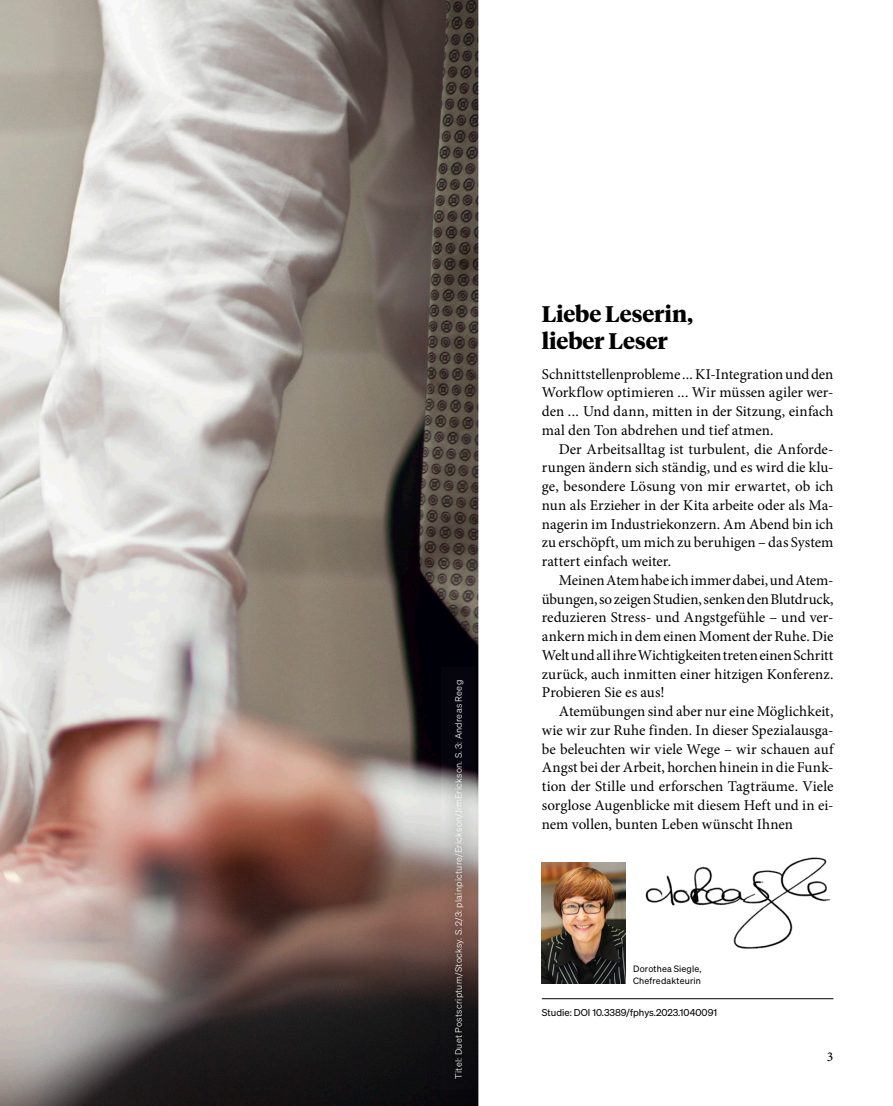
<style>
.page{position:relative;width:893px;height:1106px;background:#fff}
.page>*{position:absolute;margin:0;border:0;box-sizing:border-box;transform-origin:0 0}
.t1{font:700 22.5px/27px "Tiempos Headline";color:#000}
.t2{font:15px/18.8px "Minion Pro";color:#000;text-align:justify}
.t3{font:500 13.5px "Minion Pro";color:#000}
.t4{font:9.75px "Sohne Buch";color:#000}
.t5{font:9px "Sohne Leicht";letter-spacing:.03em;color:#fff}
.t6{font:9px/11.2px "Sohne Buch";letter-spacing:.02em;color:#000}
</style>
<div class="page">
<img style="left:0;top:0;width:478px;height:1106px">
<img style="left:442px;top:667px;width:34px;height:422px">
<img style="left:645px;top:857px;width:186px;height:92px">
<img style="left:542px;top:862px;width:83px;height:121px">
<hr style="left:542px;top:998px;width:291px;height:1px;background:#000">
<p class="t5" style="left:453px;top:1078px;width:400px;rotate:-90deg">Titel: Duet Postscriptum/Stocksy. S. 2/3: plainpicture/Erickson/JimErickson. S. 3: Andreas Reeg</p>
<h1 class="t1" style="left:542px;top:299px;width:153px">Liebe Leserin, lieber Leser</h1>
<p class="t2" style="left:542px;top:364px;width:293px">Schnittstellenprobleme ... KI-Integration und den Workflow optimieren ... Wir müssen agiler wer&shy;den ... Und dann, mitten in der Sitzung, einfach mal den Ton abdrehen und tief atmen.</p>
<p class="t2" style="left:542px;top:439px;width:293px;text-indent:17px">Der Arbeitsalltag ist turbulent, die Anforde&shy;rungen ändern sich ständig, und es wird die klu&shy;ge, besondere Lösung von mir erwartet, ob ich nun als Erzieher in der Kita arbeite oder als Ma&shy;nagerin im Industriekonzern. Am Abend bin ich zu erschöpft, um mich zu beruhigen – das System rattert einfach weiter.</p>
<p class="t2" style="left:542px;top:571px;width:293px;text-indent:17px">Meinen Atem habe ich immer dabei, und Atem&shy;übungen, so zeigen Studien, senken den Blutdruck, reduzieren Stress- und Angstgefühle – und ver&shy;ankern mich in dem einen Moment der Ruhe. Die Welt und all ihre Wichtigkeiten treten einen Schritt zurück, auch inmitten einer hitzigen Konferenz.<br>Probieren Sie es aus!</p>
<p class="t2" style="left:542px;top:702px;width:293px;text-indent:17px">Atemübungen sind aber nur eine Möglichkeit, wie wir zur Ruhe finden. In dieser Spezialausga&shy;be beleuchten wir viele Wege – wir schauen auf Angst bei der Arbeit, horchen hinein in die Funk&shy;tion der Stille und erforschen Tagträume. Viele sorglose Augenblicke mit diesem Heft und in ei&shy;nem vollen, bunten Leben wünscht Ihnen</p>
<p class="t6" style="left:633px;top:963px;width:70px">Dorothea Siegle,<br>Chefredakteurin</p>
<p class="t4" style="left:542px;top:1006px;width:177px">Studie: DOI 10.3389/fphys.2023.1040091</p>
<p class="t3" style="left:827px;top:1047px;width:8px">3</p>
</div>
